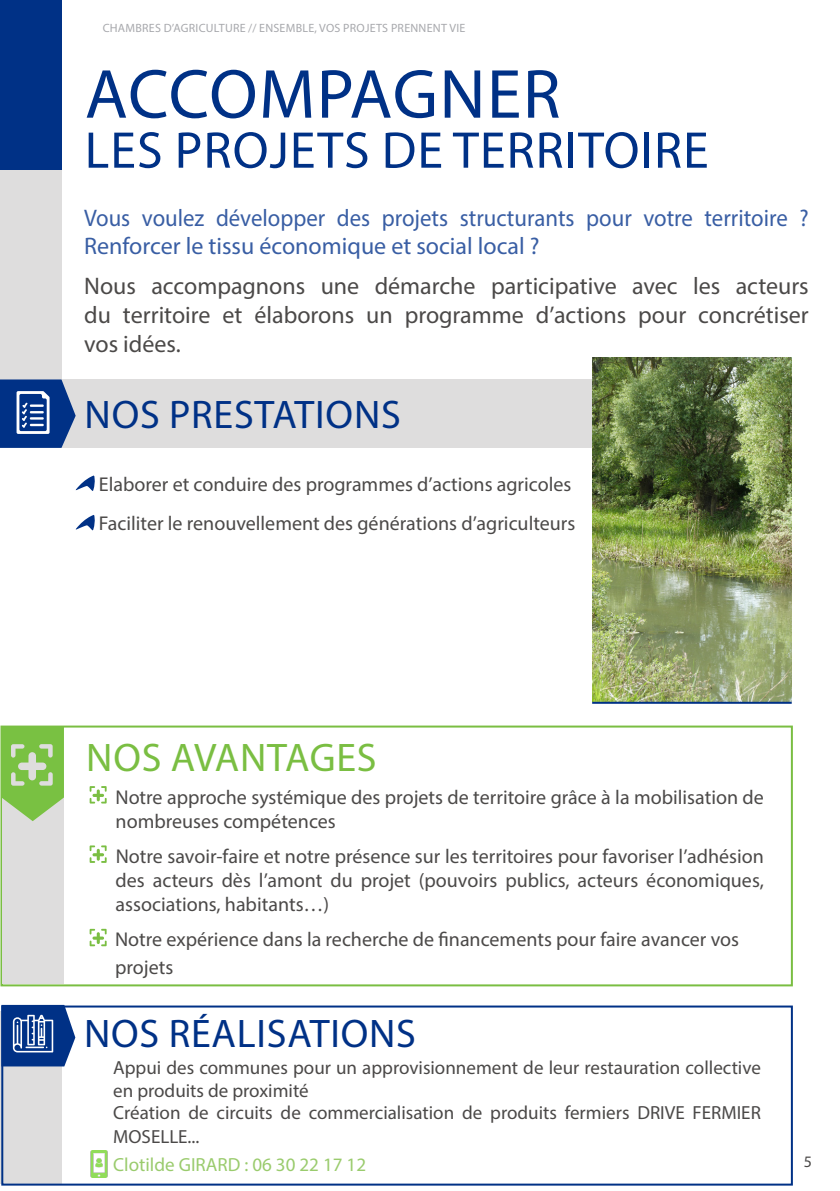
<style>
.page{position:relative;width:840px;height:1191px;background:#fff}
.page>*{position:absolute;margin:0;border:0;box-sizing:border-box;transform-origin:0 0}
.t1{font:70px "Myriad Pro";letter-spacing:.01em;color:#003186}
.t2{font:52px "Myriad Pro";letter-spacing:.02em;color:#003186}
.t3{font:40px "Myriad Pro";letter-spacing:.02em;color:#003186}
.t4{font:40px "Myriad Pro";letter-spacing:.02em;color:#7abe42}
.t5{font:24px/28.8px "Myriad Pro";color:#4b4948;text-align:justify}
.t6{font:24px/28.8px "Myriad Pro";color:#395ea4;scale:.95 1}
.t7{font:20px/24px "Myriad Pro";color:#4b4948}
.t8{font:19px/22.8px "Myriad Pro";color:#4b4948}
.t9{font:19px "Myriad Pro";color:#9acb6d}
.t10{font:16px "Myriad Pro";color:#4b4948}
.t11{font:12px "Myriad Pro";letter-spacing:.02em;color:#a8a9ad}
</style>
<div class="page">
<div style="left:0;top:0;width:61px;height:170px;background:#003186"></div>
<div style="left:0;top:725px;width:792px;height:261px;border:2px solid #7abe42"></div>
<div style="left:0;top:170px;width:61px;height:210px;background:#dedddd"></div>
<div style="left:0;top:379px;width:774px;height:69px;background:#dedddd"></div>
<svg style="left:76px;top:475px;width:19px;height:16px"></svg>
<svg style="left:76px;top:515px;width:19px;height:15px"></svg>
<svg style="left:90px;top:786px;width:17px;height:17px"></svg>
<svg style="left:90px;top:845px;width:17px;height:18px"></svg>
<svg style="left:90px;top:928px;width:17px;height:18px"></svg>
<svg style="left:0;top:379px;width:76px;height:69px"></svg>
<img style="left:592px;top:357px;width:199px;height:345px">
<hr style="left:592px;top:702px;width:199px;height:2px;background:#003186">
<div style="left:2px;top:774px;width:61px;height:209px;background:#dedddd"></div>
<svg style="left:1px;top:726px;width:63px;height:95px"></svg>
<div style="left:0;top:1011px;width:61px;height:172px;background:#dedddd"></div>
<svg style="left:4px;top:1008px;width:71px;height:58px"></svg>
<img style="left:90px;top:1150px;width:18px;height:27px">
<div style="left:1px;top:1005px;width:791px;height:180px;border:2px solid #003186"></div>
<p class="t11" style="left:103px;top:21px;width:364px">CHAMBRES D’AGRICULTURE // ENSEMBLE, VOS PROJETS PRENNENT VIE</p>
<p class="t1" style="left:85px;top:51px;width:477px">ACCOMPAGNER</p>
<p class="t2" style="left:85px;top:118px;width:625px">LES PROJETS DE TERRITOIRE</p>
<p class="t6" style="left:84px;top:203px;width:763px">Vous voulez développer des projets structurants pour votre territoire ?<br>Renforcer le tissu économique et social local ?</p>
<p class="t5" style="left:84px;top:271px;width:725px">Nous accompagnons une démarche participative avec les acteurs du territoire et élaborons un programme d’actions pour concrétiser vos idées.</p>
<p class="t3" style="left:84px;top:390px;width:318px">NOS PRESTATIONS</p>
<p class="t7" style="left:99px;top:472px;width:473px">Elaborer et conduire des programmes d’actions agricoles</p>
<p class="t7" style="left:99px;top:511px;width:477px">Faciliter le renouvellement des générations d’agriculteurs</p>
<p class="t4" style="left:86px;top:733px;width:292px">NOS AVANTAGES</p>
<p class="t7" style="left:115px;top:784px;width:649px">Notre approche systémique des projets de territoire grâce à la mobilisation de nombreuses compétences</p>
<p class="t7" style="left:116px;top:844px;width:649px;text-align:justify">Notre savoir-faire et notre présence sur les territoires pour favoriser l’adhésion des acteurs dès l’amont du projet (pouvoirs publics, acteurs économiques, associations, habitants…)</p>
<p class="t7" style="left:115px;top:927px;width:625px">Notre expérience dans la recherche de financements pour faire avancer vos</p>
<p class="t7" style="left:115px;top:954px;width:60px">projets</p>
<p class="t3" style="left:84px;top:1009px;width:333px">NOS RÉALISATIONS</p>
<p class="t8" style="left:113px;top:1055px;width:648px">Appui des communes pour un approvisionnement de leur restauration collective en produits de proximité</p>
<p class="t8" style="left:113px;top:1100px;width:648px;line-height:24px">Création de circuits de commercialisation de produits fermiers DRIVE FERMIER<br>MOSELLE...</p>
<p class="t9" style="left:113px;top:1152px;width:254px">Clotilde GIRARD : 06 30 22 17 12</p>
<p class="t10" style="left:803px;top:1152px;width:10px">5</p>
</div>
